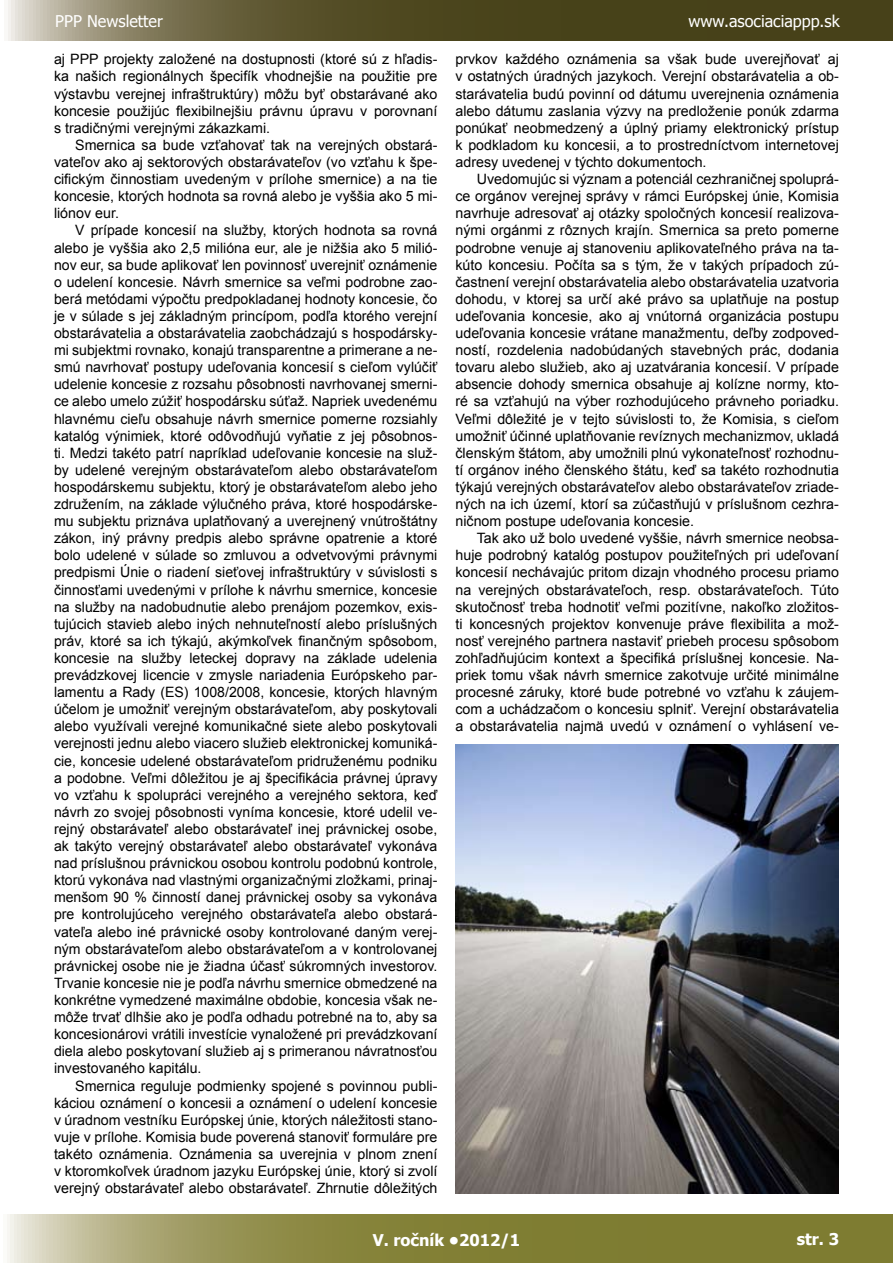
<style>
.page{position:relative;width:893px;height:1263px;background:#fff}
.page>*{position:absolute;margin:0;border:0;box-sizing:border-box;transform-origin:0 0}
.t1{font:16.2px "Tahoma";color:#fff}
.t2{font:700 16.2px "Tahoma";color:#fff}
.t3{font:14.25px/17.1px "Arial";color:#000;text-align:justify}
</style>
<div class="page">
<svg style="left:7px;top:1214px;width:886px;height:49px;background:#908d4c"></svg>
<svg style="left:8px;top:0;width:885px;height:41px;background:#5f5935"></svg>
<img style="left:455px;top:745px;width:384px;height:449px">
<p class="t1" style="left:55px;top:10px;width:109px">PPP Newsletter</p>
<p class="t1" style="left:689px;top:10px;width:153px">www.asociaciappp.sk</p>
<p class="t3" style="left:54px;top:51px;width:385px">aj PPP projekty založené na dostupnosti (ktoré sú z hľadis&shy;ka našich regionálnych špecifík vhodnejšie na použitie pre výstavbu verejnej infraštruktúry) môžu byť obstarávané ako koncesie použijúc flexibilnejšiu právnu úpravu v porovnaní s tradičnými verejnými zákazkami.</p>
<p class="t3" style="left:54px;top:136px;width:385px;text-indent:21px">Smernica sa bude vzťahovať tak na verejných obstará&shy;vateľov ako aj sektorových obstarávateľov (vo vzťahu k špe&shy;cifickým činnostiam uvedeným v prílohe smernice) a na tie koncesie, ktorých hodnota sa rovná alebo je vyššia ako 5 mi&shy;liónov eur.</p>
<p class="t3" style="left:54px;top:222px;width:385px;text-indent:21px">V prípade koncesií na služby, ktorých hodnota sa rovná alebo je vyššia ako 2,5 milióna eur, ale je nižšia ako 5 milió&shy;nov eur, sa bude aplikovať len povinnosť uverejniť oznámenie o udelení koncesie. Návrh smernice sa veľmi podrobne zao&shy;berá metódami výpočtu predpokladanej hodnoty koncesie, čo je v súlade s jej základným princípom, podľa ktorého verejní obstarávatelia a obstarávatelia zaobchádzajú s hospodársky&shy;mi subjektmi rovnako, konajú transparentne a primerane a ne&shy;smú navrhovať postupy udeľovania koncesií s cieľom vylúčiť udelenie koncesie z rozsahu pôsobnosti navrhovanej smerni&shy;ce alebo umelo zúžiť hospodársku súťaž. Napriek uvedenému hlavnému cieľu obsahuje návrh smernice pomerne rozsiahly katalóg výnimiek, ktoré odôvodňujú vyňatie z jej pôsobnos&shy;ti. Medzi takéto patrí napríklad udeľovanie koncesie na služ&shy;by udelené verejným obstarávateľom alebo obstarávateľom hospodárskemu subjektu, ktorý je obstarávateľom alebo jeho združením, na základe výlučného práva, ktoré hospodárske&shy;mu subjektu priznáva uplatňovaný a uverejnený vnútroštátny zákon, iný právny predpis alebo správne opatrenie a ktoré bolo udelené v súlade so zmluvou a odvetvovými právnymi predpismi Únie o riadení sieťovej infraštruktúry v súvislosti s činnosťami uvedenými v prílohe k návrhu smernice, koncesie na služby na nadobudnutie alebo prenájom pozemkov, exis&shy;tujúcich stavieb alebo iných nehnuteľností alebo príslušných práv, ktoré sa ich týkajú, akýmkoľvek finančným spôsobom, koncesie na služby leteckej dopravy na základe udelenia prevádzkovej licencie v zmysle nariadenia Európskeho par&shy;lamentu a Rady (ES) 1008/2008, koncesie, ktorých hlavným účelom je umožniť verejným obstarávateľom, aby poskytovali alebo využívali verejné komunikačné siete alebo poskytovali verejnosti jednu alebo viacero služieb elektronickej komuniká&shy;cie, koncesie udelené obstarávateľom pridruženému podniku a podobne. Veľmi dôležitou je aj špecifikácia právnej úpravy vo vzťahu k spolupráci verejného a verejného sektora, keď návrh zo svojej pôsobnosti vyníma koncesie, ktoré udelil ve&shy;rejný obstarávateľ alebo obstarávateľ inej právnickej osobe, ak takýto verejný obstarávateľ alebo obstarávateľ vykonáva nad príslušnou právnickou osobou kontrolu podobnú kontrole, ktorú vykonáva nad vlastnými organizačnými zložkami, prinaj&shy;menšom 90 % činností danej právnickej osoby sa vykonáva pre kontrolujúceho verejného obstarávateľa alebo obstará&shy;vateľa alebo iné právnické osoby kontrolované daným verej&shy;ným obstarávateľom alebo obstarávateľom a v kontrolovanej právnickej osobe nie je žiadna účasť súkromných investorov.<br>Trvanie koncesie nie je podľa návrhu smernice obmedzené na konkrétne vymedzené maximálne obdobie, koncesia však ne&shy;môže trvať dlhšie ako je podľa odhadu potrebné na to, aby sa koncesionárovi vrátili investície vynaložené pri prevádzkovaní diela alebo poskytovaní služieb aj s primeranou návratnosťou investovaného kapitálu.</p>
<p class="t3" style="left:54px;top:1077px;width:385px;text-indent:21px">Smernica reguluje podmienky spojené s povinnou publi&shy;káciou oznámení o koncesii a oznámení o udelení koncesie v úradnom vestníku Európskej únie, ktorých náležitosti stano&shy;vuje v prílohe. Komisia bude poverená stanoviť formuláre pre takéto oznámenia. Oznámenia sa uverejnia v plnom znení v ktoromkoľvek úradnom jazyku Európskej únie, ktorý si zvolí verejný obstarávateľ alebo obstarávateľ. Zhrnutie dôležitých</p>
<p class="t3" style="left:455px;top:51px;width:385px">prvkov každého oznámenia sa však bude uverejňovať aj v ostatných úradných jazykoch. Verejní obstarávatelia a ob&shy;starávatelia budú povinní od dátumu uverejnenia oznámenia alebo dátumu zaslania výzvy na predloženie ponúk zdarma ponúkať neobmedzený a úplný priamy elektronický prístup k podkladom ku koncesii, a to prostredníctvom internetovej adresy uvedenej v týchto dokumentoch.</p>
<p class="t3" style="left:455px;top:171px;width:385px;text-indent:21px">Uvedomujúc si význam a potenciál cezhraničnej spoluprá&shy;ce orgánov verejnej správy v rámci Európskej únie, Komisia navrhuje adresovať aj otázky spoločných koncesií realizova&shy;nými orgánmi z rôznych krajín. Smernica sa preto pomerne podrobne venuje aj stanoveniu aplikovateľného práva na ta&shy;kúto koncesiu. Počíta sa s tým, že v takých prípadoch zú&shy;častnení verejní obstarávatelia alebo obstarávatelia uzatvoria dohodu, v ktorej sa určí aké právo sa uplatňuje na postup udeľovania koncesie, ako aj vnútorná organizácia postupu udeľovania koncesie vrátane manažmentu, deľby zodpoved&shy;ností, rozdelenia nadobúdaných stavebných prác, dodania tovaru alebo služieb, ako aj uzatvárania koncesií. V prípade absencie dohody smernica obsahuje aj kolízne normy, kto&shy;ré sa vzťahujú na výber rozhodujúceho právneho poriadku.<br>Veľmi dôležité je v tejto súvislosti to, že Komisia, s cieľom umožniť účinné uplatňovanie revíznych mechanizmov, ukladá členským štátom, aby umožnili plnú vykonateľnosť rozhodnu&shy;tí orgánov iného členského štátu, keď sa takéto rozhodnutia týkajú verejných obstarávateľov alebo obstarávateľov zriade&shy;ných na ich území, ktorí sa zúčastňujú v príslušnom cezhra&shy;ničnom postupe udeľovania koncesie.</p>
<p class="t3" style="left:455px;top:530px;width:385px;text-indent:21px">Tak ako už bolo uvedené vyššie, návrh smernice neobsa&shy;huje podrobný katalóg postupov použiteľných pri udeľovaní koncesií nechávajúc pritom dizajn vhodného procesu priamo na verejných obstarávateľoch, resp. obstarávateľoch. Túto skutočnosť treba hodnotiť veľmi pozitívne, nakoľko zložitos&shy;ti koncesných projektov konvenuje práve flexibilita a mož&shy;nosť verejného partnera nastaviť priebeh procesu spôsobom zohľadňujúcim kontext a špecifiká príslušnej koncesie. Na&shy;priek tomu však návrh smernice zakotvuje určité minimálne procesné záruky, ktoré bude potrebné vo vzťahu k záujem&shy;com a uchádzačom o koncesiu splniť. Verejní obstarávatelia a obstarávatelia najmä uvedú v oznámení o vyhlásení ve-</p>
<p class="t2" style="left:373px;top:1228px;width:149px">V. ročník •2012/1</p>
<p class="t2" style="left:797px;top:1227px;width:44px">str. 3</p>
</div>
